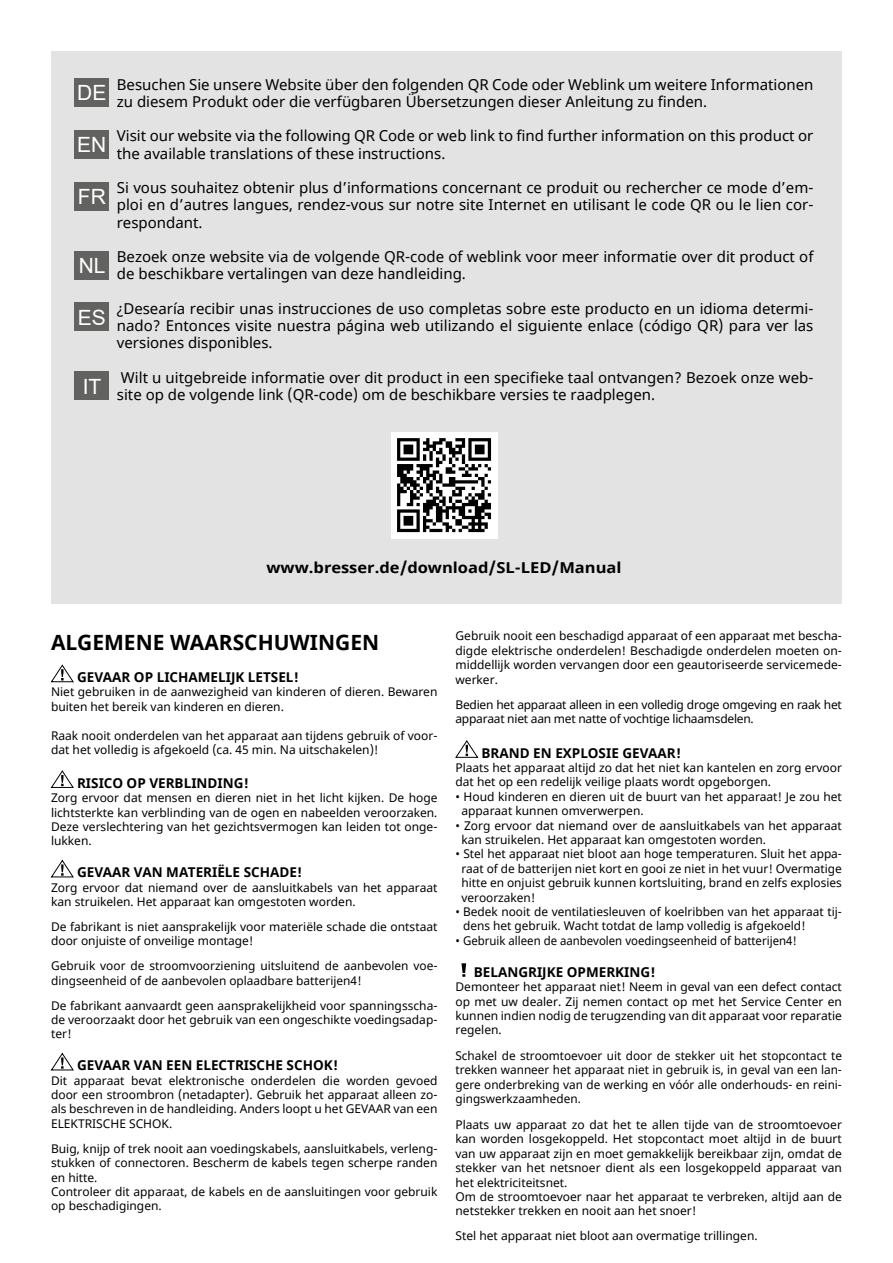
<style>
.page{position:relative;width:893px;height:1263px;background:#fff}
.page>*{position:absolute;margin:0;border:0;box-sizing:border-box;transform-origin:0 0}
.t1{font:700 21px "Noto Sans";color:#000}
.t2{font:21px "Arial";color:#fff}
.t3{font:15px/17.2px "Noto Sans";color:#000}
.t4{font:700 15px "Noto Sans";color:#000;scale:1.1 1}
.t5{font:700 13.5px "Noto Sans";color:#000}
.t6{font:12px/14.4px "Noto Sans";color:#000}
.t7{font:12px/14.4px "Noto Sans";letter-spacing:-.02em;color:#000}
</style>
<div class="page">
<svg style="left:51px;top:664px;width:23px;height:18px"></svg>
<svg style="left:51px;top:770px;width:23px;height:18px"></svg>
<svg style="left:51px;top:859px;width:23px;height:19px"></svg>
<svg style="left:51px;top:1052px;width:23px;height:19px"></svg>
<svg style="left:455px;top:740px;width:23px;height:18px"></svg>
<svg style="left:461px;top:963px;width:5px;height:14px"></svg>
<div style="left:51px;top:51px;width:791px;height:553px;background:#e3e3e3"></div>
<div style="left:75px;top:79px;width:34px;height:28px;background:#626261"></div>
<div style="left:75px;top:130px;width:34px;height:28px;background:#626261"></div>
<div style="left:75px;top:182px;width:34px;height:28px;background:#626261"></div>
<div style="left:75px;top:251px;width:34px;height:28px;background:#626261"></div>
<div style="left:75px;top:303px;width:34px;height:28px;background:#626261"></div>
<div style="left:75px;top:372px;width:34px;height:28px;background:#626261"></div>
<div style="left:391px;top:432px;width:106px;height:106px;background:#fff"></div>
<svg style="left:397px;top:438px;width:94px;height:94px"></svg>
<h1 class="t2" style="left:77px;top:78px;width:31px">DE</h1>
<p class="t3" style="left:117px;top:76px;width:698px">Besuchen Sie unsere Website über den folgenden QR Code oder Weblink um weitere Informationen zu diesem Produkt oder die verfügbaren Übersetzungen dieser Anleitung zu finden.</p>
<h1 class="t2" style="left:77px;top:130px;width:31px">EN</h1>
<p class="t3" style="left:117px;top:128px;width:698px">Visit our website via the following QR Code or web link to find further information on this product or the available translations of these instructions.</p>
<h1 class="t2" style="left:78px;top:182px;width:29px">FR</h1>
<p class="t3" style="left:117px;top:180px;width:698px;text-align:justify">Si vous souhaitez obtenir plus d’informations concernant ce produit ou rechercher ce mode d’em&shy;ploi en d’autres langues, rendez-vous sur notre site Internet en utilisant le code QR ou le lien cor&shy;respondant.</p>
<h1 class="t2" style="left:79px;top:251px;width:28px">NL</h1>
<p class="t3" style="left:117px;top:249px;width:698px">Bezoek onze website via de volgende QR-code of weblink voor meer informatie over dit product of de beschikbare vertalingen van deze handleiding.</p>
<h1 class="t2" style="left:78px;top:303px;width:30px">ES</h1>
<p class="t3" style="left:117px;top:300px;width:698px;text-align:justify">¿Desearía recibir unas instrucciones de uso completas sobre este producto en un idioma determi&shy;nado? Entonces visite nuestra página web utilizando el siguiente enlace (código QR) para ver las versiones disponibles.</p>
<h1 class="t2" style="left:83px;top:372px;width:20px">IT</h1>
<p class="t3" style="left:117px;top:369px;width:698px">Wilt u uitgebreide informatie over dit product in een specifieke taal ontvangen? Bezoek onze web&shy;site op de volgende link (QR-code) om de beschikbare versies te raadplegen.</p>
<p class="t4" style="left:266px;top:557px;width:324px">www.bresser.de/download/SL-LED/Manual</p>
<h1 class="t1" style="left:51px;top:628px;width:330px">ALGEMENE WAARSCHUWINGEN</h1>
<p class="t5" style="left:77px;top:667px;width:223px">GEVAAR OP LICHAMELIJK LETSEL!</p>
<p class="t6" style="left:51px;top:685px;width:388px">Niet gebruiken in de aanwezigheid van kinderen of dieren. Bewaren buiten het bereik van kinderen en dieren.</p>
<p class="t6" style="left:51px;top:728px;width:388px">Raak nooit onderdelen van het apparaat aan tijdens gebruik of voor&shy;dat het volledig is afgekoeld (ca. 45 min. Na uitschakelen)!</p>
<p class="t5" style="left:77px;top:773px;width:173px">RISICO OP VERBLINDING!</p>
<p class="t6" style="left:51px;top:791px;width:388px;text-align:justify">Zorg ervoor dat mensen en dieren niet in het licht kijken. De hoge lichtsterkte kan verblinding van de ogen en nabeelden veroorzaken.<br>Deze verslechtering van het gezichtsvermogen kan leiden tot onge&shy;lukken.</p>
<p class="t5" style="left:77px;top:863px;width:227px">GEVAAR VAN MATERIËLE SCHADE!</p>
<p class="t6" style="left:51px;top:880px;width:388px">Zorg ervoor dat niemand over de aansluitkabels van het apparaat kan struikelen. Het apparaat kan omgestoten worden.</p>
<p class="t6" style="left:51px;top:920px;width:388px">De fabrikant is niet aansprakelijk voor materiële schade die ontstaat door onjuiste of onveilige montage!</p>
<p class="t6" style="left:51px;top:959px;width:388px">Gebruik voor de stroomvoorziening uitsluitend de aanbevolen voe&shy;dingseenheid of de aanbevolen oplaadbare batterijen4!</p>
<p class="t6" style="left:51px;top:998px;width:388px;text-align:justify">De fabrikant aanvaardt geen aansprakelijkheid voor spanningsscha&shy;de veroorzaakt door het gebruik van een ongeschikte voedingsadap&shy;ter!</p>
<p class="t5" style="left:77px;top:1056px;width:263px">GEVAAR VAN EEN ELECTRISCHE SCHOK!</p>
<p class="t6" style="left:51px;top:1073px;width:388px;text-align:justify">Dit apparaat bevat elektronische onderdelen die worden gevoed door een stroombron (netadapter). Gebruik het apparaat alleen zo&shy;als beschreven in de handleiding. Anders loopt u het GEVAAR van een ELEKTRISCHE SCHOK.</p>
<p class="t6" style="left:51px;top:1141px;width:388px">Buig, knijp of trek nooit aan voedingskabels, aansluitkabels, verleng&shy;stukken of connectoren. Bescherm de kabels tegen scherpe randen en hitte.<br>Controleer dit apparaat, de kabels en de aansluitingen voor gebruik op beschadigingen.</p>
<p class="t6" style="left:455px;top:629px;width:388px;text-align:justify">Gebruik nooit een beschadigd apparaat of een apparaat met bescha&shy;digde elektrische onderdelen! Beschadigde onderdelen moeten on&shy;middellijk worden vervangen door een geautoriseerde servicemede&shy;werker.</p>
<p class="t7" style="left:455px;top:697px;width:388px">Bedien het apparaat alleen in een volledig droge omgeving en raak het apparaat niet aan met natte of vochtige lichaamsdelen.</p>
<p class="t5" style="left:482px;top:743px;width:201px">BRAND EN EXPLOSIE GEVAAR!</p>
<p class="t6" style="left:455px;top:761px;width:388px">Plaats het apparaat altijd zo dat het niet kan kantelen en zorg ervoor dat het op een redelijk veilige plaats wordt opgeborgen.</p>
<p class="t6" style="left:461px;top:790px;width:382px;text-indent:-6px">• Houd kinderen en dieren uit de buurt van het apparaat! Je zou het apparaat kunnen omverwerpen.</p>
<p class="t6" style="left:461px;top:818px;width:382px;text-indent:-6px">• Zorg ervoor dat niemand over de aansluitkabels van het apparaat kan struikelen. Het apparaat kan omgestoten worden.</p>
<p class="t6" style="left:461px;top:847px;width:382px;text-align:justify;text-indent:-6px">• Stel het apparaat niet bloot aan hoge temperaturen. Sluit het appa&shy;raat of de batterijen niet kort en gooi ze niet in het vuur! Overmatige hitte en onjuist gebruik kunnen kortsluiting, brand en zelfs explosies veroorzaken!</p>
<p class="t6" style="left:463px;top:905px;width:380px;text-indent:-8px">• Bedek nooit de ventilatiesleuven of koelribben van het apparaat tij&shy;dens het gebruik. Wacht totdat de lamp volledig is afgekoeld!</p>
<p class="t6" style="left:455px;top:934px;width:343px">• Gebruik alleen de aanbevolen voedingseenheid of batterijen4!</p>
<p class="t5" style="left:474px;top:962px;width:183px">BELANGRIJKE OPMERKING!</p>
<p class="t6" style="left:455px;top:980px;width:388px;text-align:justify">Demonteer het apparaat niet! Neem in geval van een defect contact op met uw dealer. Zij nemen contact op met het Service Center en kunnen indien nodig de terugzending van dit apparaat voor reparatie regelen.</p>
<p class="t6" style="left:455px;top:1049px;width:388px;text-align:justify">Schakel de stroomtoevoer uit door de stekker uit het stopcontact te trekken wanneer het apparaat niet in gebruik is, in geval van een lan&shy;gere onderbreking van de werking en vóór alle onderhouds- en reini&shy;gingswerkzaamheden.</p>
<p class="t6" style="left:455px;top:1118px;width:388px">Plaats uw apparaat zo dat het te allen tijde van de stroomtoevoer kan worden losgekoppeld. Het stopcontact moet altijd in de buurt van uw apparaat zijn en moet gemakkelijk bereikbaar zijn, omdat de stekker van het netsnoer dient als een losgekoppeld apparaat van het elektriciteitsnet.<br>Om de stroomtoevoer naar het apparaat te verbreken, altijd aan de netstekker trekken en nooit aan het snoer!</p>
<p class="t6" style="left:455px;top:1229px;width:304px">Stel het apparaat niet bloot aan overmatige trillingen.</p>
</div>
